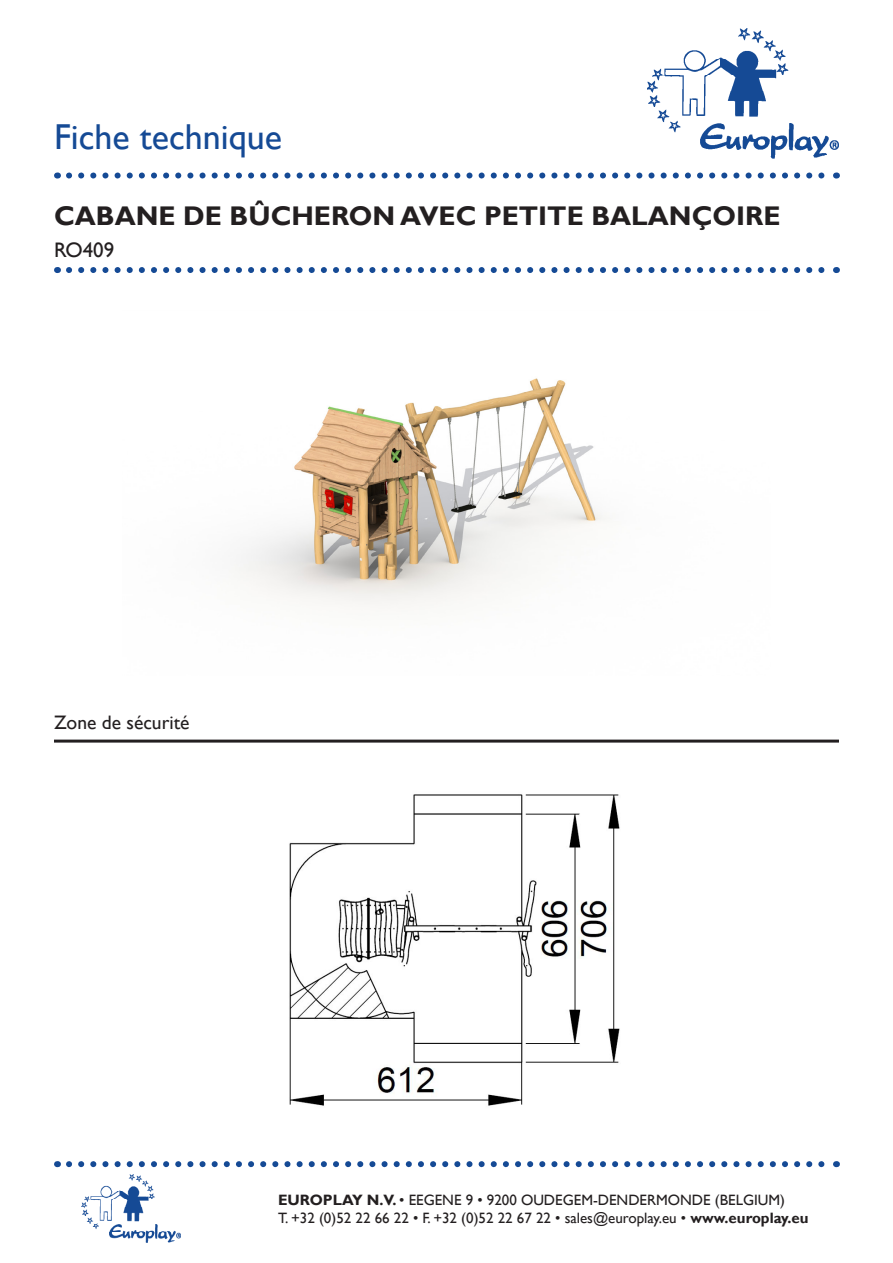
<style>
.page{position:relative;width:893px;height:1263px;background:#fff}
.page>*{position:absolute;margin:0;border:0;box-sizing:border-box;transform-origin:0 0}
.t1{font:36px "Gill Sans";color:#154a95}
.t2{font:700 27px "Gill Sans";color:#231f20}
.t3{font:21px "Gill Sans";color:#231f20}
.t4{font:19.5px "Gill Sans";color:#231f20}
.t5{font:15px "Gill Sans";color:#231f20}
.s1{font-weight:700}
</style>
<div class="page">
<img style="left:647px;top:28px;width:192px;height:131px">
<img style="left:81px;top:1175px;width:100px;height:68px">
<img style="left:234px;top:378px;width:372px;height:228px">
<img style="left:289px;top:794px;width:331px;height:312px">
<hr style="left:54px;top:740px;width:785px;height:3px;background:#231f20">
<svg style="left:69px;top:267px;width:756px;height:6px"></svg>
<svg style="left:69px;top:173px;width:756px;height:6px"></svg>
<svg style="left:69px;top:1161px;width:756px;height:6px"></svg>
<p class="t1" style="left:54px;top:115px;width:229px">Fiche technique</p>
<p class="t2" style="left:54px;top:200px;width:728px">CABANE DE BÛCHERON AVEC PETITE BALANÇOIRE</p>
<p class="t3" style="left:54px;top:238px;width:62px">RO409</p>
<p class="t4" style="left:54px;top:711px;width:137px">Zone de sécurité</p>
<p class="t5" style="left:278px;top:1191px;width:508px"><span class="s1">EUROPLAY N.V.</span> • EEGENE 9 • 9200 OUDEGEM-DENDERMONDE (BELGIUM)</p>
<p class="t5" style="left:278px;top:1209px;width:532px">T. +32 (0)52 22 66 22 • F. +32 (0)52 22 67 22 • sales@europlay.eu • <span class="s1">www.europlay.eu</span></p>
</div>
